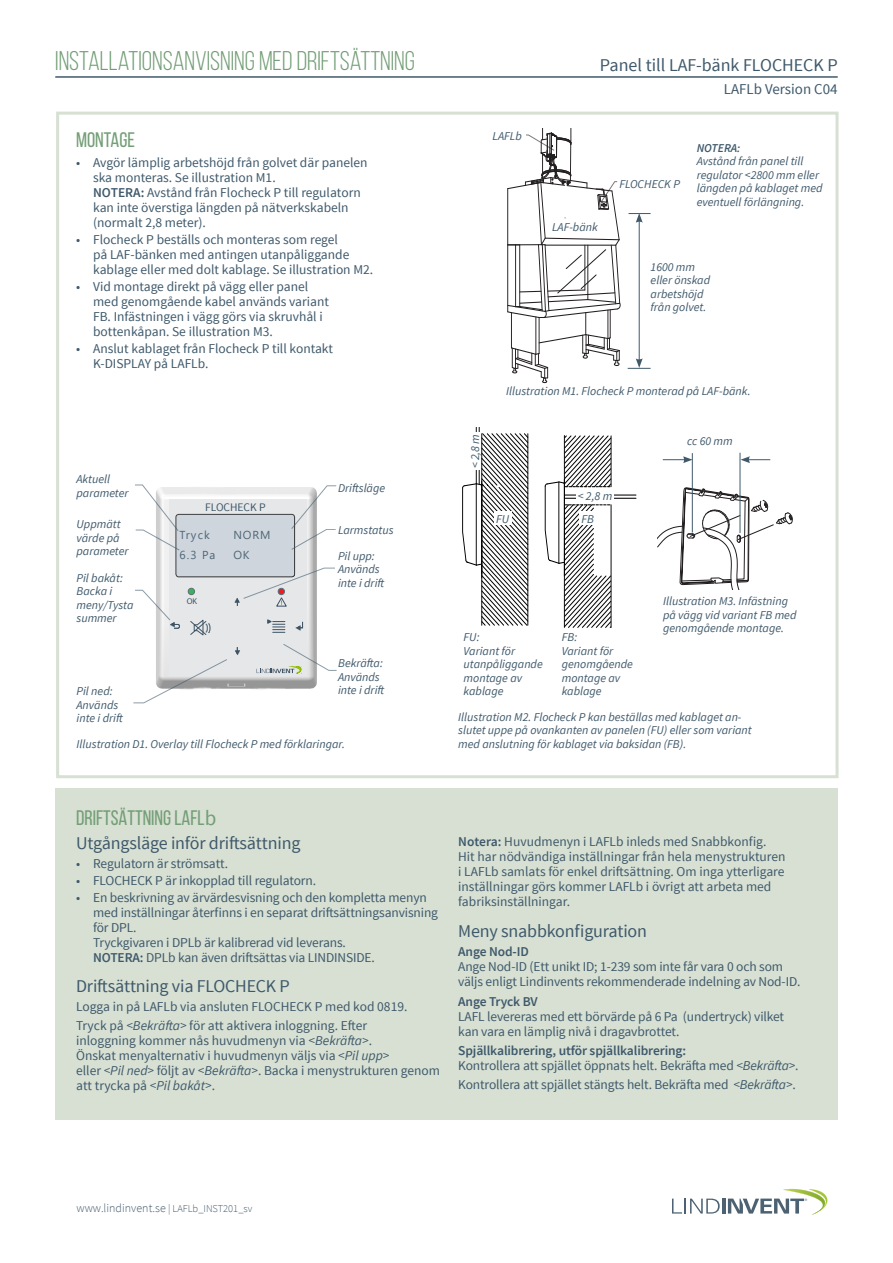
<style>
.page{position:relative;width:893px;height:1263px;background:#fff}
.page>*{position:absolute;margin:0;border:0;box-sizing:border-box;transform-origin:0 0}
.t1{font:27px "Bebas Neue";color:#739e76}
.Rubrik_1{font:21px "Bebas Neue";color:#739e76}
.Rubrik_2{font:18px "Source Sans Pro";letter-spacing:-.01em;color:#3f596b}
.t2{font:15px "Source Sans Pro";color:#3f596b}
.Brödtext{font:13.5px/15px "Source Sans Pro";color:#3f596b}
.Rubrik_3{font:600 13.5px "Source Sans Pro";letter-spacing:-.01em;color:#3f596b}
.Bildtext{font:italic 12px/13.5px "Source Sans Pro";color:#3f596b}
.t3{font:300 12px "Source Sans Pro";color:#3f596b}
.Brödtext-2{font:11.55px/20.5px "Segoe UI";letter-spacing:.075em;color:#4e6577}
.Brödtext-3{font:11.55px "Source Sans Pro";color:#3f596b}
.t4{font:8.4px "Univers LT Std";color:#3e5364}
.t5{font:300 6.15px "Source Sans Pro";color:#4d6172}
.s1{font-weight:600}
.s2{font-family:"Source Sans Pro"}
.s3{font-style:italic}
.s4{font-size:10.5px}
.s5{font-size:10.5px;color:#445d6f}
</style>
<div class="page">
<svg style="left:672px;top:1198px;width:48px;height:15px"></svg>
<hr style="left:722px;top:1198px;width:3px;height:15px;background:#4c6172">
<svg style="left:728px;top:1189px;width:100px;height:26px"></svg>
<hr style="left:55px;top:76px;width:783px;height:2px;background:#3f596b">
<div style="left:56px;top:112px;width:782px;height:666px;border:3px solid #d7e0d3"></div>
<hr style="left:639px;top:220px;width:1px;height:141px;background:#3f596b">
<svg style="left:628px;top:358px;width:23px;height:11px"></svg>
<svg style="left:628px;top:213px;width:23px;height:10px"></svg>
<svg style="left:507px;top:129px;width:114px;height:255px"></svg>
<svg style="left:133px;top:485px;width:204px;height:218px"></svg>
<hr style="left:476px;top:427px;width:1px;height:57px;background:#000001">
<hr style="left:479px;top:427px;width:1px;height:57px;background:#000001">
<hr style="left:611px;top:436px;width:1px;height:51px;background:#000001">
<hr style="left:565px;top:495px;width:71px;height:1px;background:#000001">
<hr style="left:565px;top:498px;width:71px;height:1px;background:#000001">
<hr style="left:611px;top:505px;width:1px;height:122px;background:#000001">
<hr style="left:564px;top:435px;width:1px;height:192px;background:#000001">
<svg style="left:462px;top:434px;width:66px;height:191px"></svg>
<svg style="left:545px;top:436px;width:66px;height:191px"></svg>
<div style="left:494px;top:511px;width:18px;height:14px;background:#fff"></div>
<div style="left:579px;top:511px;width:18px;height:14px;background:#fff"></div>
<svg style="left:658px;top:488px;width:135px;height:102px"></svg>
<div style="left:468px;top:432px;width:13px;height:38px;background:#fff"></div>
<div style="left:576px;top:489px;width:38px;height:13px;background:#fff"></div>
<svg style="left:663px;top:456px;width:29px;height:7px"></svg>
<hr style="left:692px;top:453px;width:1px;height:79px;background:#3f596b">
<hr style="left:740px;top:453px;width:1px;height:80px;background:#3f596b">
<svg style="left:740px;top:456px;width:30px;height:7px"></svg>
<div style="left:55px;top:788px;width:783px;height:332px;background:#d7e0d3"></div>
<h1 class="t1" style="left:55px;top:46px;width:361px">INSTALLATIONSANVISNING MED DRIFTSÄTTNING</h1>
<h3 class="Rubrik_2" style="left:600px;top:54px;width:239px">Panel till LAF-bänk FLOCHECK P</h3>
<p class="t2" style="left:724px;top:80px;width:115px">LAFLb Version C04</p>
<p class="Rubrik_1" style="left:76px;top:129px;width:60px">MONTAGE</p>
<p class="Brödtext" style="left:93px;top:155px;width:276px;text-indent:-17px">• Avgör lämplig arbetshöjd från golvet där panelen ska monteras. Se illustration M1.<br><span class="s1">NOTERA:</span> Avstånd från Flocheck P till regulatorn kan inte överstiga längden på nätverkskabeln (normalt 2,8 meter).</p>
<p class="Brödtext" style="left:93px;top:232px;width:282px;text-indent:-17px">• Flocheck P beställs och monteras som regel<br>på LAF-bänken med antingen utanpåliggande kablage eller med dolt kablage. Se illustration M2.</p>
<p class="Brödtext" style="left:93px;top:279px;width:237px;text-indent:-17px">• Vid montage direkt på vägg eller panel med genomgående kabel används variant FB. Infästningen i vägg görs via skruvhål i bottenkåpan. Se illustration M3.</p>
<p class="Brödtext" style="left:93px;top:341px;width:241px;text-indent:-17px">• Anslut kablaget från Flocheck P till kontakt<br>K-DISPLAY på LAFLb.</p>
<p class="Bildtext" style="left:506px;top:385px;width:246px">Illustration M1. Flocheck P monterad på LAF-bänk.</p>
<p class="Bildtext" style="left:492px;top:130px;width:31px">LAFLb</p>
<p class="Bildtext" style="left:697px;top:141px;width:127px"><span class="s1">NOTERA:<br></span>Avstånd från panel till regulator &lt;2800 mm eller längden på kablaget med eventuell förlängning.</p>
<p class="Bildtext" style="left:619px;top:177px;width:62px">FLOCHECK P</p>
<p class="Bildtext" style="left:552px;top:221px;width:47px">LAF-bänk</p>
<p class="Bildtext" style="left:651px;top:260px;width:61px">1600 mm eller önskad arbetshöjd från golvet.</p>
<p class="Bildtext" style="left:77px;top:472px;width:54px">Aktuell parameter</p>
<p class="Bildtext" style="left:77px;top:517px;width:54px">Uppmätt värde på parameter</p>
<p class="Bildtext" style="left:77px;top:571px;width:58px">Pil bakåt:<br>Backa i meny/Tysta summer</p>
<p class="Brödtext-3" style="left:205px;top:500px;width:62px">FLOCHECK P</p>
<p class="Brödtext-2" style="left:180px;top:523px;width:37px">Tryck<br>6.3 Pa</p>
<p class="Brödtext-2" style="left:233px;top:523px;width:39px">NORM<br>OK</p>
<p class="t4" style="left:187px;top:596px;width:12px">OK</p>
<p class="Bildtext" style="left:338px;top:481px;width:49px">Driftsläge</p>
<p class="Bildtext" style="left:338px;top:524px;width:57px">Larmstatus</p>
<p class="Bildtext" style="left:338px;top:549px;width:48px">Pil upp:<br>Används inte i drift</p>
<p class="Bildtext" style="left:338px;top:656px;width:46px">Bekräfta:<br>Används</p>
<p class="Bildtext" style="left:77px;top:684px;width:38px">Pil ned:</p>
<p class="Bildtext" style="left:338px;top:683px;width:48px">inte i drift</p>
<p class="Bildtext" style="left:77px;top:698px;width:48px">Används inte i drift</p>
<p class="Bildtext" style="left:77px;top:737px;width:270px">Illustration D1. Overlay till Flocheck P med förklaringar.</p>
<p class="Bildtext" style="left:468px;top:468px;width:36px;rotate:-90deg">&lt; 2,8 m</p>
<p class="Bildtext" style="left:578px;top:489px;width:36px">&lt; 2,8 m</p>
<p class="Bildtext" style="left:496px;top:512px;width:15px">FU</p>
<p class="Bildtext" style="left:581px;top:512px;width:14px">FB</p>
<p class="Bildtext" style="left:687px;top:435px;width:47px">cc 60 mm</p>
<p class="Bildtext" style="left:663px;top:595px;width:135px">Illustration M3. Infästning på vägg vid variant FB med genomgående montage.</p>
<p class="Bildtext" style="left:464px;top:631px;width:81px">FU:<br>Variant för utanpåliggande montage av kablage</p>
<p class="Bildtext" style="left:458px;top:710px;width:295px">Illustration M2. Flocheck P kan beställas med kablaget an&shy;slutet uppe på ovankanten av panelen (FU) eller som variant med anslutning för kablaget via baksidan (FB).</p>
<p class="Bildtext" style="left:562px;top:631px;width:73px">FB:<br>Variant för genomgående montage av kablage</p>
<p class="Rubrik_1" style="left:76px;top:807px;width:142px">DRIFTSÄTTNING LAFL<span class="s2">b</span></p>
<p class="Rubrik_2" style="left:76px;top:832px;width:226px">Utgångsläge inför driftsättning</p>
<p class="Brödtext" style="left:76px;top:856px;width:153px">• Regulatorn är strömsatt.</p>
<p class="Brödtext" style="left:76px;top:873px;width:241px">• FLOCHECK P är inkopplad till regulatorn.</p>
<p class="Brödtext" style="left:93px;top:891px;width:346px;text-indent:-17px">• En beskrivning av ärvärdesvisning och den kompletta menyn med inställningar återfinns i en separat driftsättningsanvisning för DPL.<br>Tryckgivaren i DPLb är kalibrerad vid leverans.<br><span class="s1">NOTERA:</span> DPLb kan även driftsättas via LINDINSIDE.</p>
<p class="Rubrik_2" style="left:76px;top:975px;width:215px">Driftsättning via FLOCHECK P</p>
<p class="Brödtext" style="left:76px;top:999px;width:333px">Logga in på LAFLb via ansluten FLOCHECK P med kod 0819.</p>
<p class="Brödtext" style="left:76px;top:1019px;width:365px">Tryck på <span class="s3">&lt;Bekräfta&gt;</span> för att aktivera inloggning. Efter<br>inloggning kommer nås huvudmenyn via <span class="s3">&lt;Bekräfta&gt;</span>.<br>Önskat menyalternativ i huvudmenyn väljs via <span class="s3">&lt;Pil upp&gt;<br></span>eller <span class="s3">&lt;Pil ned&gt;</span> följt av <span class="s3">&lt;Bekräfta&gt;</span>. Backa i menystrukturen genom att trycka på <span class="s3">&lt;Pil bakåt&gt;</span>.</p>
<p class="Brödtext" style="left:458px;top:834px;width:329px"><span class="s1">Notera:</span> Huvudmenyn i LAFLb inleds med Snabbkonfig.<br>Hit har nödvändiga inställningar från hela menystrukturen i LAFLb samlats för enkel driftsättning. Om inga ytterligare inställningar görs kommer LAFLb i övrigt att arbeta med fabriksinställningar.</p>
<p class="Rubrik_2" style="left:458px;top:920px;width:190px">Meny snabbkonfiguration</p>
<p class="Rubrik_3" style="left:458px;top:943px;width:72px">Ange Nod-ID</p>
<p class="Brödtext" style="left:458px;top:960px;width:344px">Ange Nod-ID (Ett unikt ID; 1-239 som inte får vara 0 och som väljs enligt Lindinvents rekommenderade indelning av Nod-ID.</p>
<p class="Rubrik_3" style="left:458px;top:993px;width:81px">Ange Tryck BV</p>
<p class="Brödtext" style="left:458px;top:1009px;width:327px">LAFL levereras med ett börvärde på 6 Pa (undertryck) vilket kan vara en lämplig nivå i dragavbrottet.</p>
<p class="Rubrik_3" style="left:458px;top:1042px;width:229px">Spjällkalibrering, utför spjällkalibrering:</p>
<p class="Brödtext" style="left:458px;top:1058px;width:342px">Kontrollera att spjället öppnats helt. Bekräfta med <span class="s3">&lt;Bekräfta&gt;</span>.</p>
<p class="Brödtext" style="left:458px;top:1077px;width:339px">Kontrollera att spjället stängts helt. Bekräfta med <span class="s3">&lt;Bekräfta&gt;</span>.</p>
<p class="t3" style="left:77px;top:1201px;width:177px">www.lindinvent.se <span class="s4">|</span> <span class="s5">LAFLb_INST201_sv</span></p>
<p class="t5" style="left:805px;top:1197px;width:4px">®</p>
</div>
